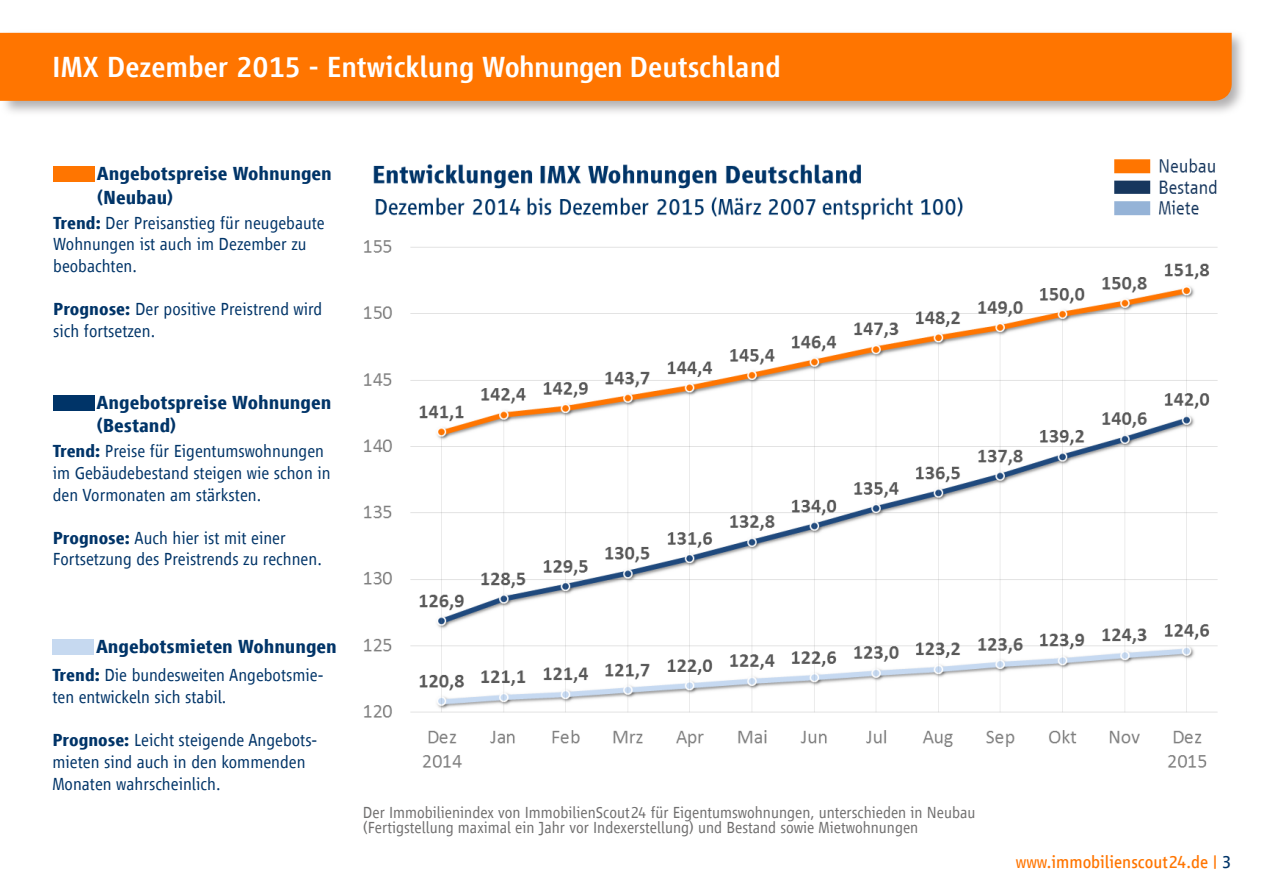
<style>
.page{position:relative;width:1263px;height:893px;background:#fff}
.page>*{position:absolute;margin:0;border:0;box-sizing:border-box;transform-origin:0 0}
.t1{font:500 30px "Scout Vialog";color:#fff}
.t2{font:700 19.5px/23.4px "Scout Vialog";color:#003468}
.t3{font:300 18px/21.6px "Scout Vialog";color:#003468}
.t4{font:18px "Scout Vialog";color:#ff7500}
.t5{font:300 16.5px/15px "Scout Vialog";color:#706f6f}
.s1{font-weight:700}
.s2{color:#003468}
</style>
<div class="page">
<svg style="left:0;top:32px;width:1243px;height:81px"></svg>
<div style="left:0;top:33px;width:1232px;height:68px;background:#ff7500"></div>
<div style="left:53px;top:166px;width:42px;height:16px;background:#ff7500"></div>
<div style="left:53px;top:395px;width:41px;height:16px;background:#003468"></div>
<div style="left:52px;top:639px;width:42px;height:16px;background:#c6d9f0"></div>
<img style="left:364px;top:158px;width:854px;height:610px">
<h1 class="t1" style="left:52px;top:50px;width:730px">IMX Dezember 2015 - Entwicklung Wohnungen Deutschland</h1>
<p class="t2" style="left:97px;top:162px;width:237px">Angebotspreise Wohnungen (Neubau)</p>
<p class="t3" style="left:53px;top:212px;width:273px"><span class="s1">Trend:</span> Der Preisanstieg für neugebaute<br>Wohnungen ist auch im Dezember zu beobachten.</p>
<p class="t3" style="left:53px;top:299px;width:271px"><span class="s1">Prognose:</span> Der positive Preistrend wird sich fortsetzen.</p>
<p class="t2" style="left:96px;top:391px;width:237px">Angebotspreise Wohnungen (Bestand)</p>
<p class="t3" style="left:53px;top:441px;width:279px"><span class="s1">Trend:</span> Preise für Eigentumswohnungen im Gebäudebestand steigen wie schon in den Vormonaten am stärksten.</p>
<p class="t3" style="left:53px;top:527px;width:271px"><span class="s1">Prognose:</span> Auch hier ist mit einer<br>Fortsetzung des Preistrends zu rechnen.</p>
<p class="t2" style="left:96px;top:635px;width:242px">Angebotsmieten Wohnungen</p>
<p class="t3" style="left:52px;top:665px;width:272px"><span class="s1">Trend:</span> Die bundesweiten Angebotsmie&shy;ten entwickeln sich stabil.</p>
<p class="t3" style="left:52px;top:730px;width:266px"><span class="s1">Prognose:</span> Leicht steigende Angebots&shy;mieten sind auch in den kommenden<br>Monaten wahrscheinlich.</p>
<p class="t5" style="left:363px;top:805px;width:614px">Der Immobilienindex von ImmobilienScout24 für Eigentumswohnungen, unterschieden in Neubau (Fertigstellung maximal ein Jahr vor Indexerstellung) und Bestand sowie Mietwohnungen</p>
<p class="t4" style="left:1016px;top:852px;width:217px">www.immobilienscout24.de | <span class="s2">3</span></p>
</div>
